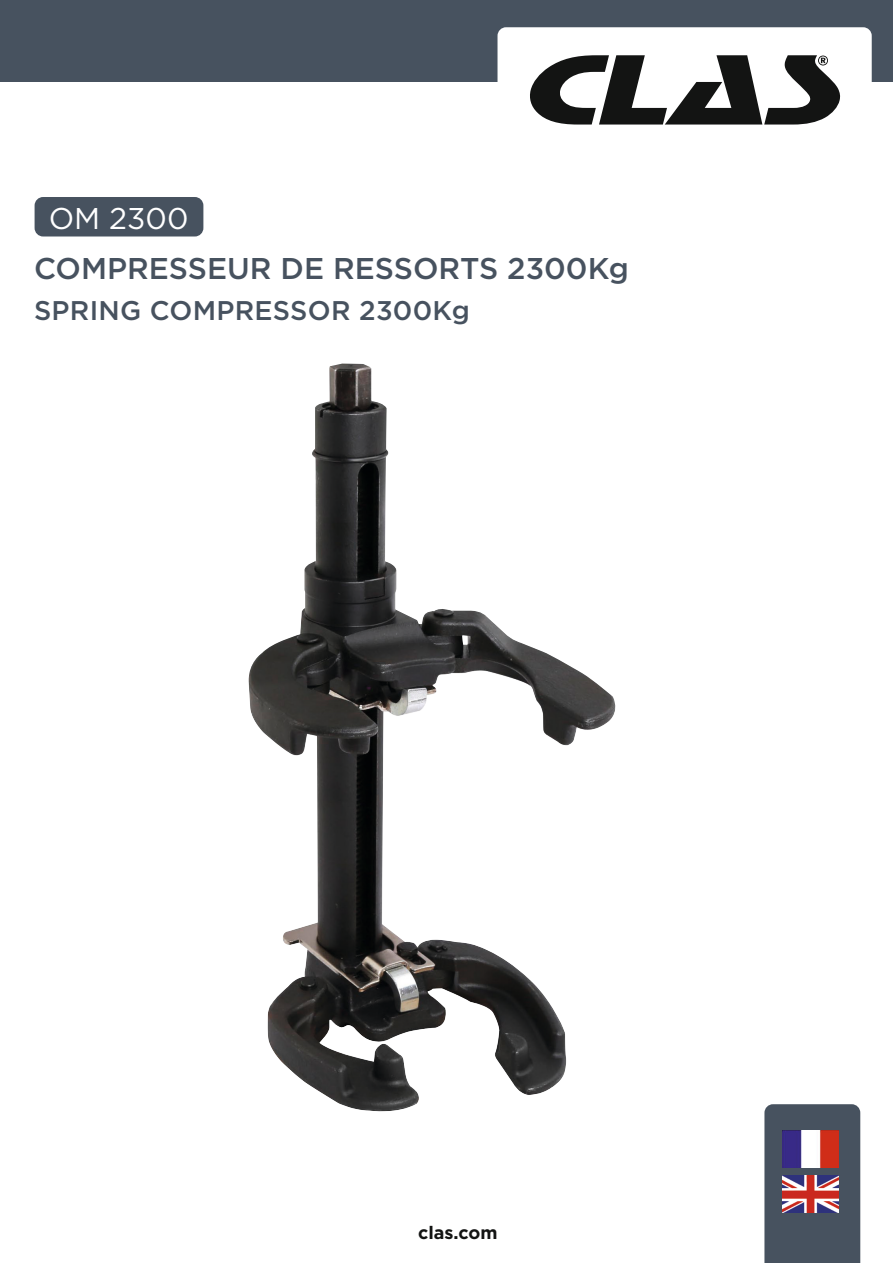
<style>
.page{position:relative;width:893px;height:1263px;background:#fff}
.page>*{position:absolute;margin:0;border:0;box-sizing:border-box;transform-origin:0 0}
.t1{font:500 30px "Gotham";color:#47525f}
.t2{font:30px "Gotham";color:#fff}
.t3{font:500 27px "Gotham";letter-spacing:.01em;color:#47525f}
.t4{font:700 18px "Gotham";color:#131413}
</style>
<div class="page">
<div style="left:764px;top:1104px;width:96px;height:159px;background:#47525f"></div>
<div style="left:0;top:0;width:893px;height:82px;background:#47525f"></div>
<img style="left:782px;top:1130px;width:57px;height:37px">
<img style="left:782px;top:1176px;width:57px;height:37px">
<img style="left:248px;top:366px;width:368px;height:746px">
<div style="left:35px;top:197px;width:168px;height:39px;background:#47525f;border-radius:9px"></div>
<div style="left:497px;top:27px;width:375px;height:70px;background:#fff;border-radius:9px"></div>
<svg style="left:530px;top:55px;width:311px;height:70px"></svg>
<p class="t2" style="left:49px;top:199px;width:141px">OM 2300</p>
<p class="t1" style="left:34px;top:249px;width:596px">COMPRESSEUR DE RESSORTS 2300Kg</p>
<p class="t3" style="left:34px;top:293px;width:437px">SPRING COMPRESSOR 2300Kg</p>
<p class="t4" style="left:418px;top:1220px;width:81px">clas.com</p>
</div>
